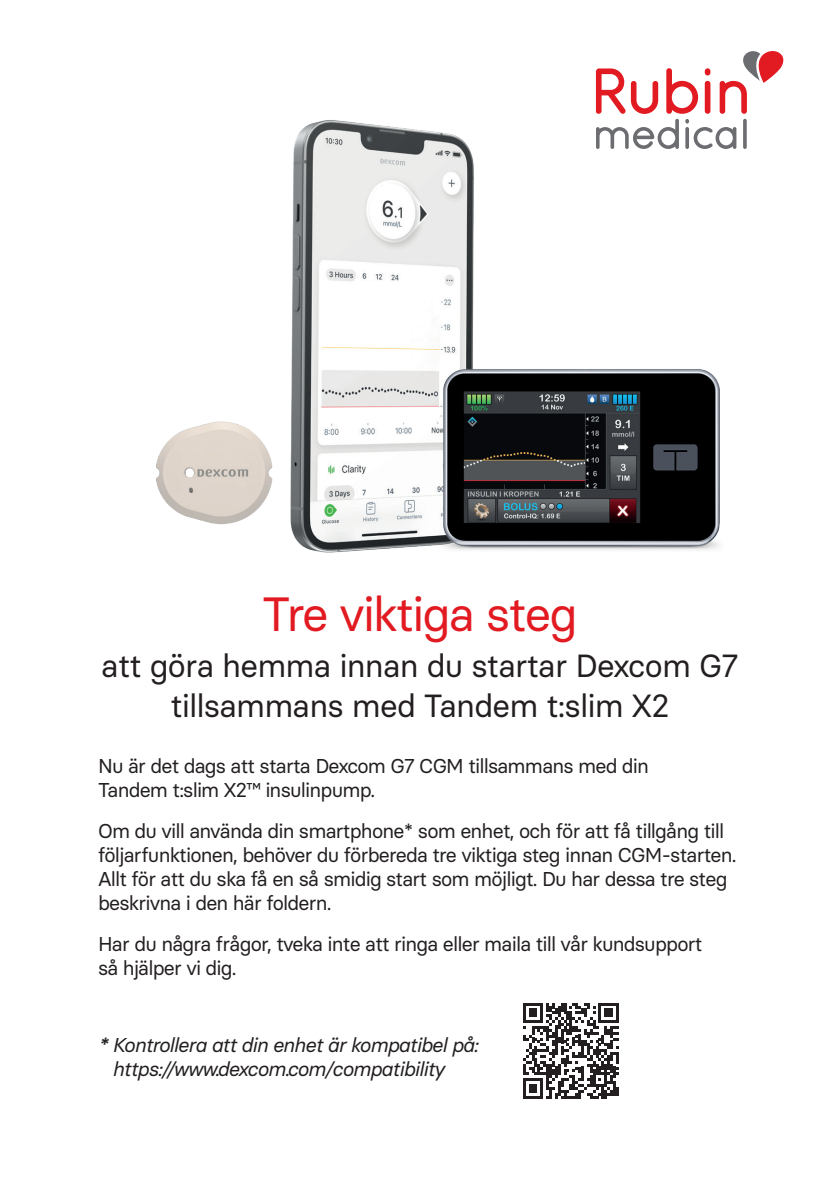
<style>
.page{position:relative;width:840px;height:1191px;background:#fff}
.page>*{position:absolute;margin:0;border:0;box-sizing:border-box;transform-origin:0 0}
.t1{font:48px "Basier Circle";letter-spacing:-.04em;color:#e21a21}
.t2{font:32px/40px "Basier Circle";letter-spacing:-.025em;color:#231f20;text-align:center}
.t3{font:20px/24px "Basier Circle";letter-spacing:-.04em;color:#231f20}
.t4{font:italic 20px/24px "Basier Circle";letter-spacing:-.04em;color:#231f20}
.s1{font-weight:500}
</style>
<div class="page">
<svg style="left:595px;top:51px;width:187px;height:98px"></svg>
<svg style="left:742px;top:119px;width:4px;height:30px"></svg>
<img style="left:291px;top:120px;width:183px;height:433px">
<img style="left:435px;top:368px;width:285px;height:185px">
<img style="left:156px;top:390px;width:163px;height:163px">
<svg style="left:523px;top:1003px;width:95px;height:95px"></svg>
<h1 class="t1" style="left:262px;top:584px;width:317px">Tre viktiga steg</h1>
<h2 class="t2" style="left:101px;top:645px;width:638px">att göra hemma innan du startar Dexcom G7 tillsammans med Tandem t:slim X2</h2>
<p class="t3" style="left:98px;top:754px;width:552px">Nu är det dags att starta Dexcom G7 CGM tillsammans med din<br>Tandem t:slim X2™ insulinpump.</p>
<p class="t3" style="left:98px;top:819px;width:639px">Om du vill använda din smartphone* som enhet, och för att få tillgång till följarfunktionen, behöver du förbereda tre viktiga steg innan CGM-starten.<br>Allt för att du ska få en så smidig start som möjligt. Du har dessa tre steg beskrivna i den här foldern.</p>
<p class="t3" style="left:98px;top:932px;width:605px">Har du några frågor, tveka inte att ringa eller maila till vår kundsupport så hjälper vi dig.</p>
<p class="t4" style="left:112px;top:1032px;width:367px;text-indent:-14px"><span class="s1">*</span> Kontrollera att din enhet är kompatibel på: https://www.dexcom.com/compatibility</p>
</div>
